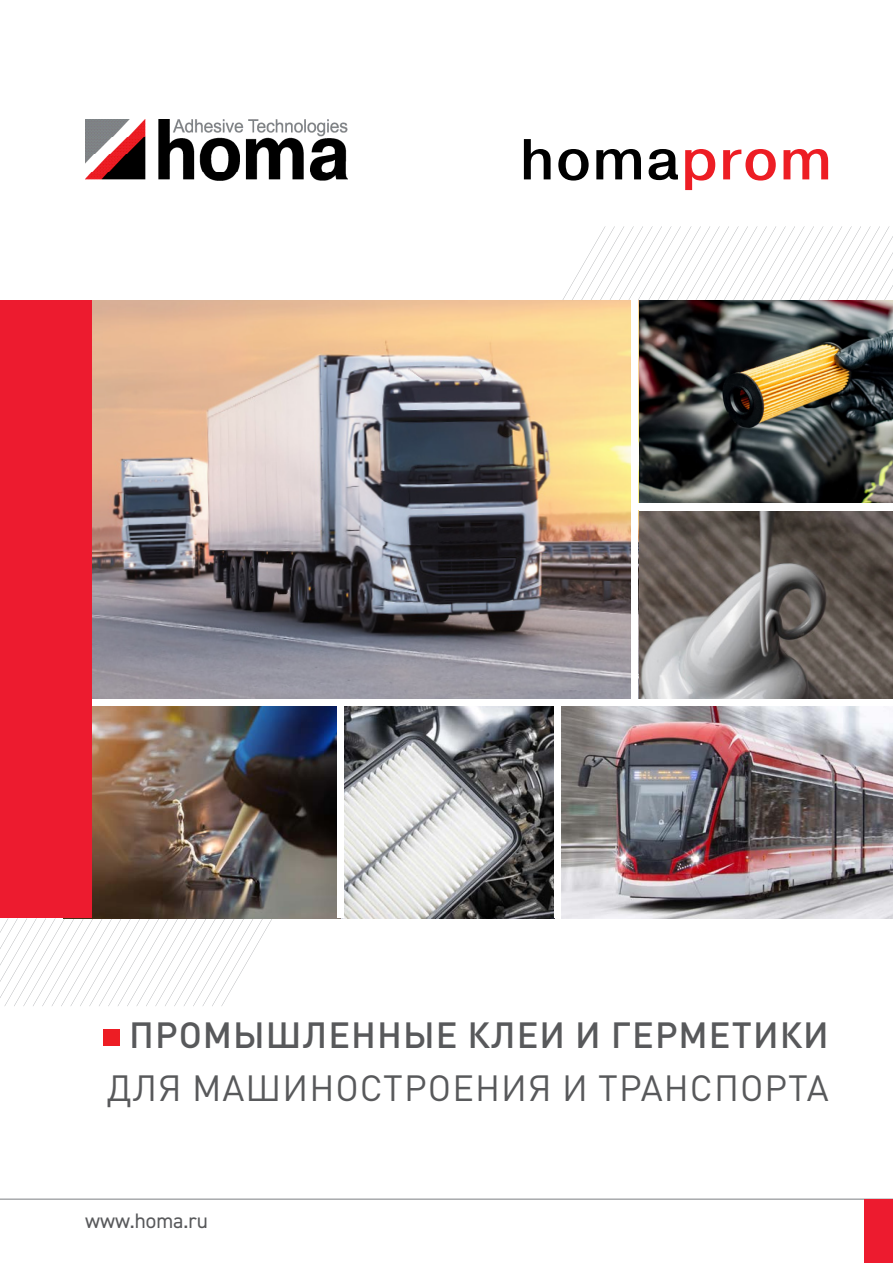
<style>
.page{position:relative;width:893px;height:1263px;background:#fff}
.page>*{position:absolute;margin:0;border:0;box-sizing:border-box;transform-origin:0 0}
.t1{font:36px "DIN Pro";letter-spacing:.03em;color:#58595b}
.t2{font:500 36px "DIN Pro";letter-spacing:.03em;color:#58595b}
.t3{font:21px "DIN2014";color:#58595b}
</style>
<div class="page">
<svg style="left:685px;top:149px;width:143px;height:41px"></svg>
<svg style="left:524px;top:139px;width:154px;height:42px"></svg>
<svg style="left:562px;top:226px;width:331px;height:74px"></svg>
<svg style="left:0;top:918px;width:272px;height:88px"></svg>
<img style="left:85px;top:119px;width:262px;height:62px">
<hr style="left:0;top:1198px;width:893px;height:2px;background:#a7a9ac">
<div style="left:864px;top:1199px;width:29px;height:64px;background:#ed1b2f"></div>
<div style="left:103px;top:1029px;width:17px;height:16px;background:#ed1d24"></div>
<img style="left:638px;top:300px;width:255px;height:203px">
<img style="left:638px;top:512px;width:255px;height:187px">
<img style="left:561px;top:706px;width:332px;height:212px">
<img style="left:344px;top:706px;width:210px;height:212px">
<img style="left:91px;top:705px;width:246px;height:213px">
<img style="left:91px;top:300px;width:540px;height:399px">
<div style="left:632px;top:297px;width:6px;height:405px;background:#fff"></div>
<div style="left:0;top:300px;width:91px;height:618px;background:#ed1b2f"></div>
<p class="t2" style="left:129px;top:1006px;width:701px">промышленные клеи и герметики</p>
<p class="t1" style="left:107px;top:1059px;width:724px">для машиностроения и транспорта</p>
<p class="t3" style="left:85px;top:1208px;width:124px">www.homa.ru</p>
</div>
